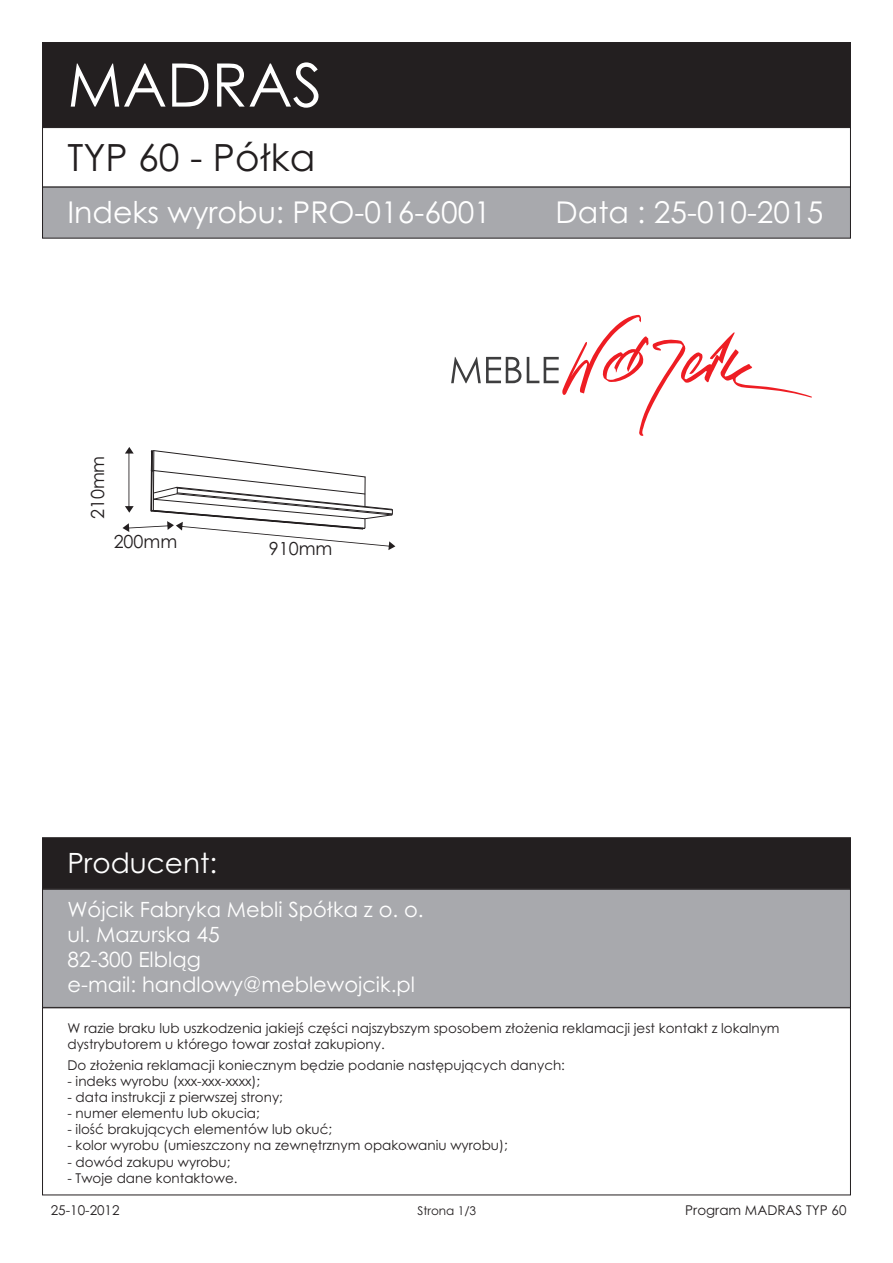
<style>
.page{position:relative;width:893px;height:1263px;background:#fff}
.page>*{position:absolute;margin:0;border:0;box-sizing:border-box;transform-origin:0 0}
.t1{font:60px "Century Gothic";color:#fff}
.t2{font:37.5px "Century Gothic";color:#231f20}
.t3{font:30px "Century Gothic";color:#fff}
.t4{font:27.9px "Century Gothic";color:#fff}
.t5{font:21px/25px "Century Gothic";color:#fff}
.t6{font:18px "Century Gothic";color:#231f20}
.t7{font:13.5px/16px "Century Gothic";color:#231f20}
.t8{font:12px "Century Gothic";color:#231f20}
</style>
<div class="page">
<div style="left:42px;top:890px;width:809px;height:117px;background:#a8a9ad"></div>
<div style="left:42px;top:837px;width:809px;height:53px;background:#231f20"></div>
<svg style="left:42px;top:1007px;width:809px;height:189px"></svg>
<svg style="left:451px;top:357px;width:70px;height:26px"></svg>
<svg style="left:527px;top:314px;width:285px;height:122px"></svg>
<div style="left:42px;top:42px;width:809px;height:85px;background:#231f20"></div>
<svg style="left:42px;top:127px;width:809px;height:59px"></svg>
<svg style="left:42px;top:186px;width:809px;height:53px;background:#a3a3a7"></svg>
<svg style="left:122px;top:447px;width:273px;height:103px"></svg>
<h1 class="t1" style="left:67px;top:62px;width:256px">MADRAS</h1>
<h2 class="t2" style="left:67px;top:143px;width:249px">TYP 60 - Pó³ka</h2>
<h3 class="t3" style="left:67px;top:201px;width:425px">Indeks wyrobu: PRO-016-6001</h3>
<h3 class="t3" style="left:555px;top:201px;width:269px">Data : 25-010-2015</h3>
<h3 class="t6" style="left:91px;top:519px;width:65px;rotate:-90deg">210mm</h3>
<h3 class="t6" style="left:114px;top:534px;width:65px">200mm</h3>
<h3 class="t6" style="left:269px;top:542px;width:65px">910mm</h3>
<h3 class="t4" style="left:67px;top:852px;width:151px">Producent:</h3>
<h3 class="t5" style="left:67px;top:898px;width:358px">Wójcik Fabryka Mebli Spó³ka z o. o. ul. Mazurska 45<br>82-300 Elbl¹g<br>e-mail: handlowy@meblewojcik.pl</h3>
<p class="t7" style="left:67px;top:1021px;width:714px">W razie braku lub uszkodzenia jakiejœ czêœci najszybszym sposobem z³o¿enia reklamacji jest kontakt z lokalnym dystrybutorem u którego towar zosta³ zakupiony.</p>
<p class="t7" style="left:67px;top:1058px;width:499px">Do z³o¿enia reklamacji koniecznym bêdzie podanie nastêpuj¹cych danych:</p>
<p class="t7" style="left:67px;top:1074px;width:194px">- indeks wyrobu (xxx-xxx-xxxx);</p>
<p class="t7" style="left:67px;top:1090px;width:217px">- data instrukcji z pierwszej strony;</p>
<p class="t7" style="left:67px;top:1106px;width:194px">- numer elementu lub okucia;</p>
<p class="t7" style="left:67px;top:1123px;width:266px">- iloœæ brakuj¹cych elementów lub okuæ;</p>
<p class="t7" style="left:67px;top:1139px;width:442px">- kolor wyrobu (umieszczony na zewnêtrznym opakowaniu wyrobu);</p>
<p class="t7" style="left:67px;top:1155px;width:164px">- dowód zakupu wyrobu;</p>
<p class="t7" style="left:67px;top:1171px;width:172px">- Twoje dane kontaktowe.</p>
<p class="t8" style="left:417px;top:1206px;width:60px">Strona 1/3</p>
<p class="t7" style="left:51px;top:1203px;width:70px">25-10-2012</p>
<p class="t7" style="left:685px;top:1203px;width:163px">Program MADRAS TYP 60</p>
</div>
